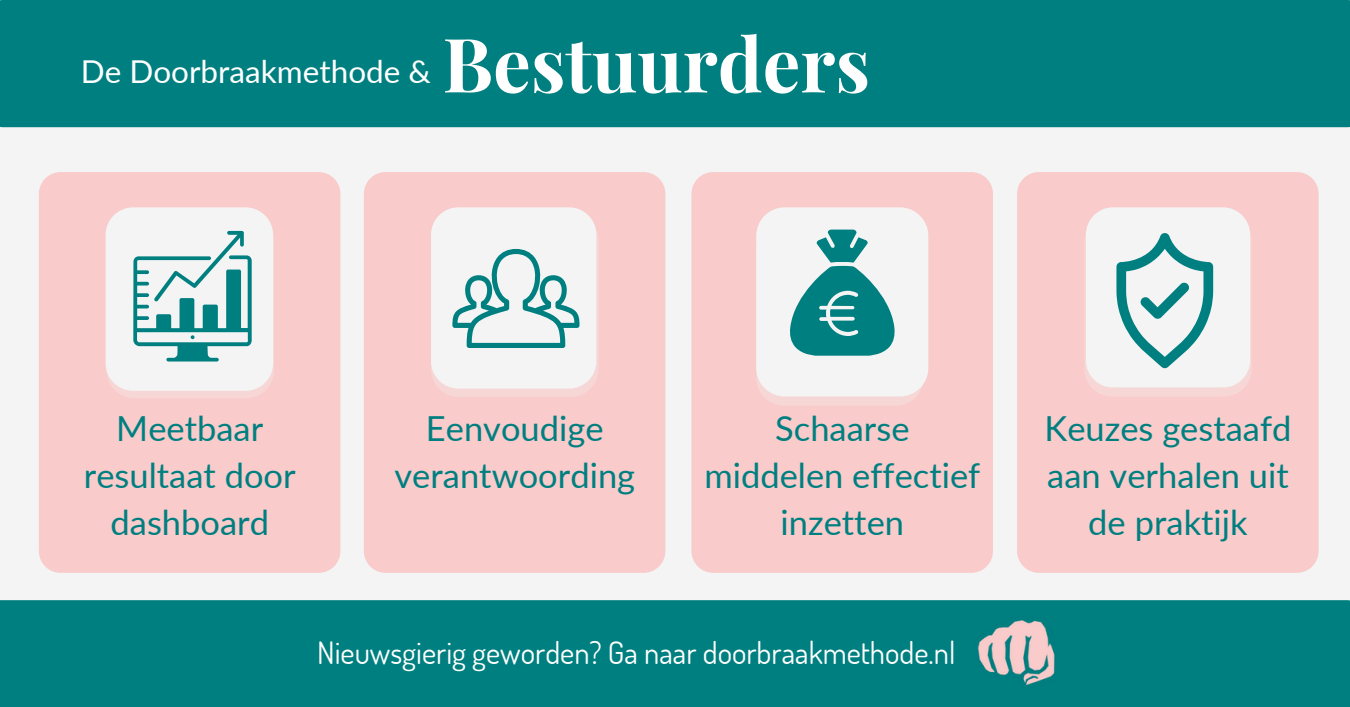
<style>
.page{position:relative;width:1350px;height:707px;background:#fff}
.page>*{position:absolute;margin:0;border:0;box-sizing:border-box;transform-origin:0 0}
.t1{font:700 75px "Playfair Display";color:#fff}
.t2{font:34.5px/47.2px "Lato";color:#007f80;text-align:center}
.t3{font:31.5px "Lato";color:#fff}
.t4{font:30.75px "Dosis";color:#fff}
</style>
<div class="page">
<div style="left:0;top:0;width:1350px;height:706px;background:#f4f4f4"></div>
<div style="left:0;top:0;width:1350px;height:127px;background:#007f80"></div>
<div style="left:39px;top:172px;width:301px;height:400px;background:#f9cbcb;border-radius:22px"></div>
<div style="left:106px;top:207px;width:167px;height:184px;background:#f4f4f4;border-radius:28px"></div>
<div style="left:107px;top:215px;width:167px;height:183px;background:#f4f4f4;border-radius:28px"></div>
<svg style="left:133px;top:231px;width:119px;height:130px"></svg>
<div style="left:364px;top:172px;width:301px;height:400px;background:#f9cbcb;border-radius:22px"></div>
<div style="left:431px;top:207px;width:165px;height:181px;background:#f4f4f4;border-radius:27px"></div>
<div style="left:431px;top:213px;width:168px;height:184px;background:#f4f4f4;border-radius:28px"></div>
<svg style="left:452px;top:249px;width:128px;height:99px"></svg>
<div style="left:691px;top:172px;width:302px;height:400px;background:#f9cbcb;border-radius:22px"></div>
<div style="left:756px;top:207px;width:172px;height:189px;background:#f4f4f4;border-radius:28px"></div>
<div style="left:756px;top:222px;width:168px;height:183px;background:#f4f4f4;border-radius:28px"></div>
<svg style="left:790px;top:229px;width:105px;height:126px"></svg>
<div style="left:1017px;top:172px;width:302px;height:400px;background:#f9cbcb;border-radius:22px"></div>
<div style="left:1086px;top:207px;width:164px;height:180px;background:#f4f4f4;border-radius:27px"></div>
<div style="left:1084px;top:213px;width:168px;height:183px;background:#f4f4f4;border-radius:28px"></div>
<svg style="left:1116px;top:233px;width:97px;height:135px"></svg>
<div style="left:0;top:600px;width:1350px;height:106px;background:#007f80"></div>
<img style="left:975px;top:615px;width:84px;height:73px">
<p class="t3" style="left:81px;top:51px;width:352px">De Doorbraakmethode &amp;</p>
<p class="t1" style="left:443px;top:11px;width:429px">Bestuurders</p>
<p class="t2" style="left:84px;top:404px;width:213px">Meetbaar resultaat door dashboard</p>
<p class="t2" style="left:394px;top:404px;width:242px">Eenvoudige verantwoording</p>
<p class="t2" style="left:704px;top:404px;width:277px">Schaarse middelen effectief inzetten</p>
<p class="t2" style="left:1045px;top:404px;width:248px">Keuzes gestaafd aan verhalen uit de praktijk</p>
<p class="t4" style="left:317px;top:632px;width:640px">Nieuwsgierig geworden? Ga naar doorbraakmethode.nl</p>
</div>
